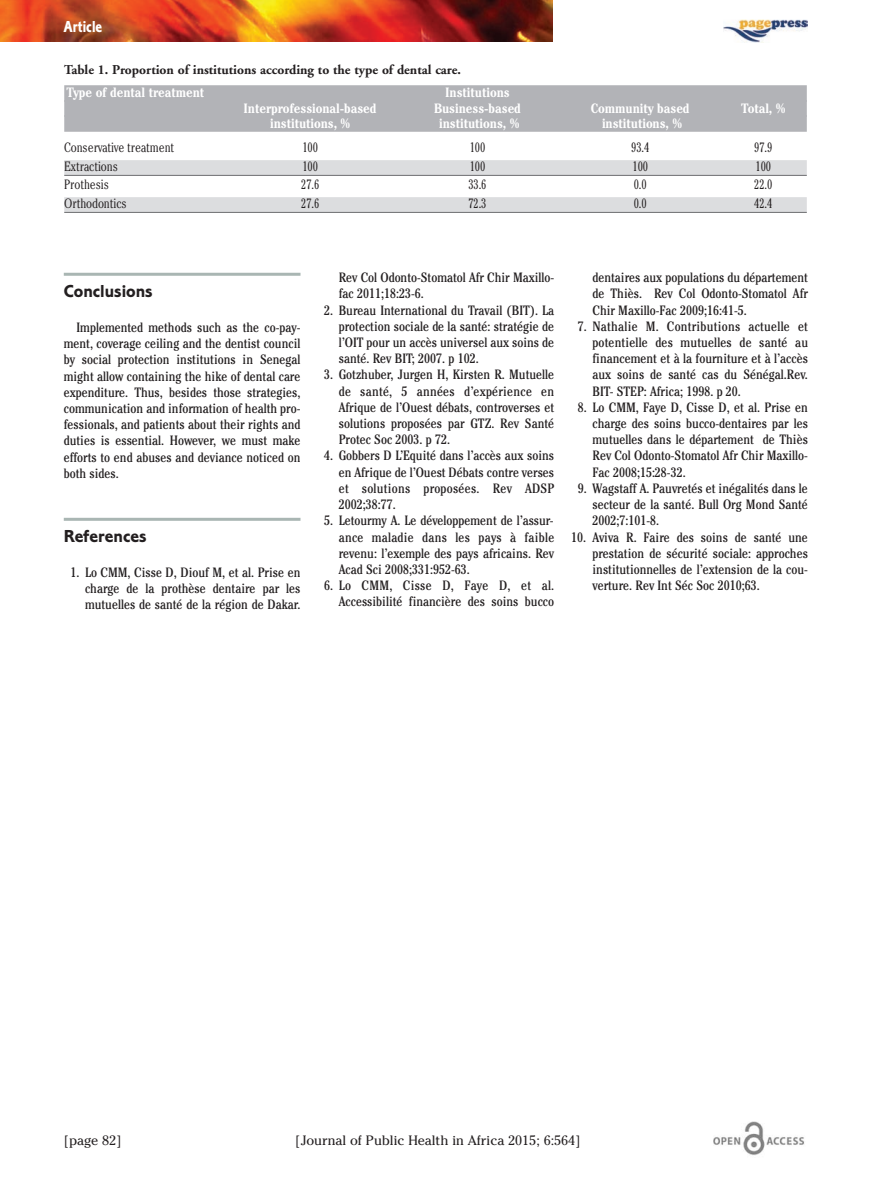
<style>
.page{position:relative;width:893px;height:1191px;background:#fff}
.page>*{position:absolute;margin:0;border:0;box-sizing:border-box;transform-origin:0 0}
.t1{font:18px "Corinthian Bold Plain";color:#231f20}
.t2{font:16.5px "Corinthian Bold Condensed Plain";color:#fff}
.t3{font:condensed 13.5px/16.2px "Cheltenham";color:#231f20;text-align:justify}
.t4{font:700 condensed 13.5px "Cheltenham";letter-spacing:-.01em;color:#fff}
.t5{font:300 condensed 13.5px "Cheltenham";letter-spacing:-.01em;color:#231f20}
.t6{font:700 13.5px "Adobe Garamond";color:#231f20}
.t7{font:13.5px "Cheltenham";color:#231f20}
</style>
<div class="page">
<hr style="left:64px;top:273px;width:236px;height:3px;background:#a9b6b3">
<hr style="left:64px;top:518px;width:236px;height:3px;background:#a9b6b3">
<img style="left:723px;top:19px;width:84px;height:24px">
<img style="left:0;top:0;width:553px;height:42px">
<img style="left:713px;top:1121px;width:91px;height:34px">
<div style="left:64px;top:85px;width:743px;height:17px;background:#b2b3b7"></div>
<div style="left:64px;top:100px;width:743px;height:17px;background:#b2b3b7"></div>
<div style="left:64px;top:115px;width:743px;height:17px;background:#b2b3b7"></div>
<div style="left:64px;top:160px;width:743px;height:15px;background:#dcdddf"></div>
<hr style="left:64px;top:175px;width:743px;height:1px;background:#6c6d70">
<div style="left:64px;top:197px;width:743px;height:15px;background:#dcdddf"></div>
<hr style="left:64px;top:212px;width:743px;height:1px;background:#6c6d70">
<p class="t2" style="left:63px;top:21px;width:40px">Article</p>
<p class="t6" style="left:64px;top:64px;width:398px">Table 1. Proportion of institutions according to the type of dental care.</p>
<p class="t4" style="left:66px;top:88px;width:140px">Type of dental treatment</p>
<p class="t4" style="left:445px;top:88px;width:66px">Institutions</p>
<p class="t4" style="left:244px;top:103px;width:135px">Interprofessional-based</p>
<p class="t4" style="left:434px;top:103px;width:88px">Business-based</p>
<p class="t4" style="left:591px;top:103px;width:100px">Community based</p>
<p class="t4" style="left:741px;top:103px;width:46px">Total, %</p>
<p class="t4" style="left:270px;top:118px;width:82px">institutions, %</p>
<p class="t4" style="left:439px;top:118px;width:82px">institutions, %</p>
<p class="t4" style="left:602px;top:118px;width:82px">institutions, %</p>
<p class="t5" style="left:64px;top:143px;width:112px">Conservative treatment</p>
<p class="t5" style="left:302px;top:143px;width:17px">100</p>
<p class="t5" style="left:470px;top:143px;width:17px">100</p>
<p class="t5" style="left:631px;top:143px;width:20px">93.4</p>
<p class="t5" style="left:754px;top:143px;width:20px">97.9</p>
<p class="t5" style="left:64px;top:161px;width:55px">Extractions</p>
<p class="t5" style="left:302px;top:161px;width:17px">100</p>
<p class="t5" style="left:470px;top:161px;width:17px">100</p>
<p class="t5" style="left:632px;top:161px;width:17px">100</p>
<p class="t5" style="left:755px;top:161px;width:17px">100</p>
<p class="t5" style="left:64px;top:180px;width:46px">Prothesis</p>
<p class="t5" style="left:301px;top:180px;width:20px">27.6</p>
<p class="t5" style="left:468px;top:180px;width:20px">33.6</p>
<p class="t5" style="left:634px;top:180px;width:14px">0.0</p>
<p class="t5" style="left:754px;top:180px;width:20px">22.0</p>
<p class="t5" style="left:64px;top:198px;width:64px">Orthodontics</p>
<p class="t5" style="left:301px;top:198px;width:20px">27.6</p>
<p class="t5" style="left:468px;top:198px;width:20px">72.3</p>
<p class="t5" style="left:634px;top:198px;width:14px">0.0</p>
<p class="t5" style="left:754px;top:198px;width:20px">42.4</p>
<h1 class="t1" style="left:64px;top:285px;width:90px">Conclusions</h1>
<p class="t3" style="left:64px;top:320px;width:238px;text-indent:13px">Implemented methods such as the co-pay&shy;ment, coverage ceiling and the dentist council by social protection institutions in Senegal might allow containing the hike of dental care expenditure. Thus, besides those strategies, communication and information of health pro&shy;fessionals, and patients about their rights and duties is essential. However, we must make efforts to end abuses and deviance noticed on both sides.</p>
<h1 class="t1" style="left:64px;top:530px;width:84px">References</h1>
<p class="t3" style="left:85px;top:565px;width:217px;text-indent:-15px">1. Lo CMM, Cisse D, Diouf M, et al. Prise en charge de la prothèse dentaire par les mutuelles de santé de la région de Dakar.</p>
<p class="t3" style="left:339px;top:271px;width:217px">Rev Col Odonto-Stomatol Afr Chir Maxillo&shy;fac 2011;18:23-6.</p>
<p class="t3" style="left:339px;top:303px;width:217px;text-indent:-15px">2. Bureau International du Travail (BIT). La protection sociale de la santé: stratégie de l’OIT pour un accès universel aux soins de santé. Rev BIT; 2007. p 102.</p>
<p class="t3" style="left:339px;top:368px;width:217px;text-indent:-15px">3. Gotzhuber, Jurgen H, Kirsten R. Mutuelle de santé, 5 années d’expérience en Afrique de l’Ouest débats, controverses et solutions proposées par GTZ. Rev Santé Protec Soc 2003. p 72.</p>
<p class="t3" style="left:339px;top:449px;width:217px;text-indent:-15px">4. Gobbers D L’Equité dans l’accès aux soins en Afrique de l’Ouest Débats contre verses et solutions proposées. Rev ADSP 2002;38:77.</p>
<p class="t3" style="left:339px;top:514px;width:217px;text-indent:-15px">5. Letourmy A. Le développement de l’assur&shy;ance maladie dans les pays à faible revenu: l’exemple des pays africains. Rev Acad Sci 2008;331:952-63.</p>
<p class="t3" style="left:324px;top:578px;width:232px;text-align:right">6. Lo CMM, Cisse D, Faye D, et al.<br>Accessibilité financière des soins bucco</p>
<p class="t3" style="left:592px;top:271px;width:217px">dentaires aux populations du département de Thiès. Rev Col Odonto-Stomatol Afr Chir Maxillo-Fac 2009;16:41-5.</p>
<p class="t3" style="left:592px;top:319px;width:217px;text-indent:-15px">7. Nathalie M. Contributions actuelle et potentielle des mutuelles de santé au financement et à la fourniture et à l’accès aux soins de santé cas du Sénégal.Rev.<br>BIT- STEP: Africa; 1998. p 20.</p>
<p class="t3" style="left:592px;top:400px;width:217px;text-indent:-15px">8. Lo CMM, Faye D, Cisse D, et al. Prise en charge des soins bucco-dentaires par les mutuelles dans le département de Thiès Rev Col Odonto-Stomatol Afr Chir Maxillo-Fac 2008;15:28-32.</p>
<p class="t3" style="left:592px;top:481px;width:217px;text-indent:-15px">9. Wagstaff A. Pauvretés et inégalités dans le secteur de la santé. Bull Org Mond Santé 2002;7:101-8.</p>
<p class="t3" style="left:592px;top:530px;width:217px;text-indent:-21px">10. Aviva R. Faire des soins de santé une prestation de sécurité sociale: approches institutionnelles de l’extension de la cou&shy;verture. Rev Int Séc Soc 2010;63.</p>
<p class="t7" style="left:64px;top:1132px;width:59px">[page 82]</p>
<p class="t7" style="left:295px;top:1132px;width:287px">[Journal of Public Health in Africa 2015; 6:564]</p>
</div>
